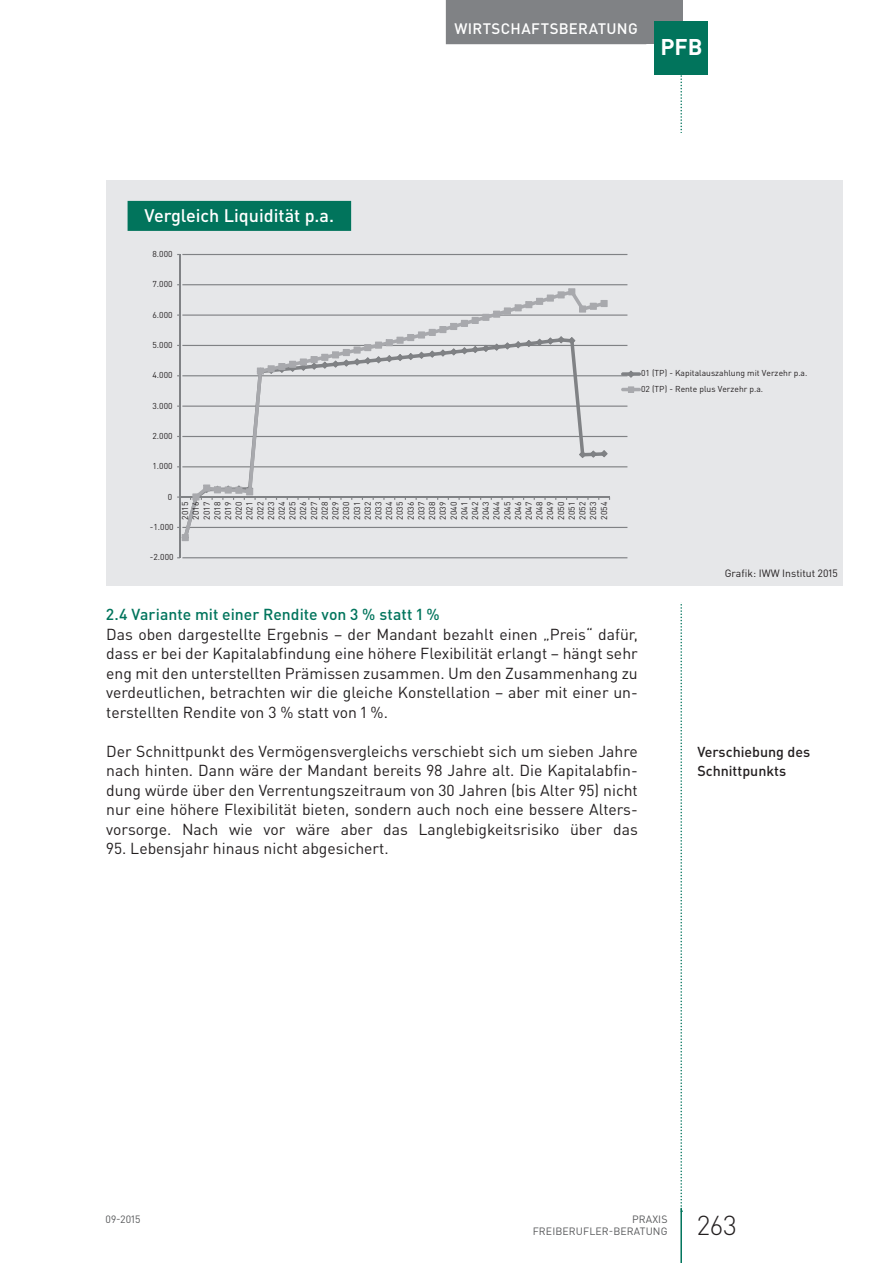
<style>
.page{position:relative;width:893px;height:1263px;background:#fff}
.page>*{position:absolute;margin:0;border:0;box-sizing:border-box;transform-origin:0 0}
.t1{font:300 27px "DIN Pro";color:#231f20}
.t2{font:700 22.5px "DIN Pro";color:#fff}
.t3{font:500 18px "DIN Pro";color:#fff}
.t4{font:15.75px/19.5px "DIN Pro";color:#231f20;text-align:justify}
.t5{font:500 15.75px "DIN Pro";letter-spacing:.005em;color:#01745c}
.t6{font:500 15px "DIN Pro";letter-spacing:.025em;color:#fff}
.t7{font:500 14.25px/19.5px "DIN Pro";color:#231f20}
.t8{font:10.5px/12.8px "DIN Pro";letter-spacing:.01em;color:#57585a;text-align:right}
.t9{font:10.5px "DIN Pro";color:#231f20}
.t10{font:8.55px/10.8px "DIN Offc Pro";color:#231f20;text-align:justify}
</style>
<div class="page">
<svg style="left:680px;top:74px;width:2px;height:1134px"></svg>
<div style="left:638px;top:0;width:44px;height:44px;background:#808285"></div>
<hr style="left:680px;top:1208px;width:2px;height:55px;background:#01745c">
<div style="left:446px;top:0;width:200px;height:44px;background:#808285"></div>
<div style="left:655px;top:21px;width:53px;height:53px;background:#01745c"></div>
<div style="left:657px;top:133px;width:47px;height:470px;background:#fff"></div>
<div style="left:106px;top:180px;width:737px;height:405px;background:#e6e7e9"></div>
<div style="left:128px;top:201px;width:223px;height:30px;background:#01745c"></div>
<hr style="left:182px;top:557px;width:445px;height:1px;background:#808285">
<hr style="left:182px;top:527px;width:445px;height:1px;background:#808285">
<hr style="left:182px;top:466px;width:445px;height:1px;background:#808285">
<hr style="left:182px;top:436px;width:445px;height:1px;background:#808285">
<hr style="left:182px;top:406px;width:445px;height:1px;background:#808285">
<hr style="left:182px;top:375px;width:445px;height:1px;background:#808285">
<hr style="left:182px;top:345px;width:445px;height:1px;background:#808285">
<hr style="left:182px;top:314px;width:445px;height:2px;background:#808285">
<hr style="left:182px;top:284px;width:445px;height:1px;background:#808285">
<hr style="left:182px;top:254px;width:445px;height:1px;background:#808285">
<hr style="left:179px;top:254px;width:2px;height:304px;background:#808285">
<hr style="left:180px;top:496px;width:429px;height:2px;background:#808285">
<svg style="left:183px;top:314px;width:423px;height:220px"></svg>
<svg style="left:182px;top:534px;width:7px;height:7px"></svg>
<svg style="left:190px;top:484px;width:66px;height:17px"></svg>
<svg style="left:257px;top:288px;width:351px;height:87px"></svg>
<svg style="left:621px;top:372px;width:20px;height:4px"></svg>
<hr style="left:621px;top:388px;width:20px;height:3px;background:#a8a9ad;border-radius:2px">
<svg style="left:628px;top:386px;width:6px;height:7px"></svg>
<svg style="left:627px;top:371px;width:8px;height:7px"></svg>
<p class="t3" style="left:145px;top:204px;width:191px">Vergleich Liquidität p.a.</p>
<p class="t10" style="left:153px;top:247px;width:22px">8.000</p>
<p class="t10" style="left:153px;top:278px;width:22px">7.000</p>
<p class="t10" style="left:153px;top:308px;width:22px">6.000</p>
<p class="t10" style="left:153px;top:338px;width:22px">5.000</p>
<p class="t10" style="left:153px;top:369px;width:22px">4.000</p>
<p class="t10" style="left:153px;top:399px;width:22px">3.000</p>
<p class="t10" style="left:153px;top:429px;width:22px">2.000</p>
<p class="t10" style="left:153px;top:460px;width:22px">1.000</p>
<p class="t10" style="left:168px;top:490px;width:6px">0</p>
<p class="t6" style="left:454px;top:18px;width:185px">Wirtschaftsberatung</p>
<h2 class="t2" style="left:660px;top:32px;width:44px">PFB</h2>
<p class="t10" style="left:641px;top:367px;width:168px">01 (TP) - Kapitalauszahlung mit Verzehr p.a.</p>
<p class="t10" style="left:641px;top:382px;width:124px">02 (TP) - Rente plus Verzehr p.a.</p>
<p class="t10" style="left:150px;top:520px;width:25px">-1.000</p>
<p class="t10" style="left:179px;top:520px;width:19px;rotate:-90deg">2015<br>2016<br>2017<br>2018<br>2019<br>2020<br>2021<br>2022<br>2023<br>2024<br>2025<br>2026<br>2027<br>2028<br>2029<br>2030<br>2031<br>2032<br>2033<br>2034<br>2035<br>2036<br>2037<br>2038<br>2039<br>2040<br>2041<br>2042<br>2043<br>2044<br>2045<br>2046<br>2047<br>2048<br>2049<br>2050<br>2051<br>2052<br>2053<br>2054</p>
<p class="t10" style="left:150px;top:551px;width:25px">-2.000</p>
<p class="t5" style="left:106px;top:604px;width:335px">2.4 Variante mit einer Rendite von 3 % statt 1 %</p>
<p class="t4" style="left:106px;top:624px;width:533px">Das oben dargestellte Ergebnis – der Mandant bezahlt einen „Preis“ dafür, dass er bei der Kapitalabfindung eine höhere Flexibilität erlangt – hängt sehr eng mit den unterstellten Prämissen zusammen. U m den Zusammenhang zu verdeutlichen, betrachten wir die gleiche Konstellation – aber mit einer un&shy;terstellten Rendite von 3 % statt von 1 %.</p>
<p class="t4" style="left:106px;top:741px;width:533px">Der Schnittpunkt des Vermögensvergleichs verschiebt sich um sieben Jahre nach hinten. Dann wäre der Mandant bereits 98 Jahre alt. Die Kapitalabfin&shy;dung würde über den Verrentungszeitraum von 30 Jahren (bis Alter 95) nicht nur eine höhere Flexibilität bieten, sondern auch noch eine bessere Alters&shy;vorsorge. Nach wie vor wäre aber das Langlebigkeitsrisiko über das</p>
<p class="t4" style="left:106px;top:838px;width:284px">95. Lebensjahr hinaus nicht abgesichert.</p>
<p class="t9" style="left:725px;top:566px;width:115px">Grafik: IWW Institut 2015</p>
<p class="t7" style="left:697px;top:741px;width:114px">Verschiebung des<br>Schnittpunkts</p>
<p class="t8" style="left:106px;top:1212px;width:37px">09-2015</p>
<p class="t8" style="left:533px;top:1212px;width:136px">Praxis<br>Freiberufler-beratung</p>
<h1 class="t1" style="left:697px;top:1207px;width:41px">263</h1>
</div>
